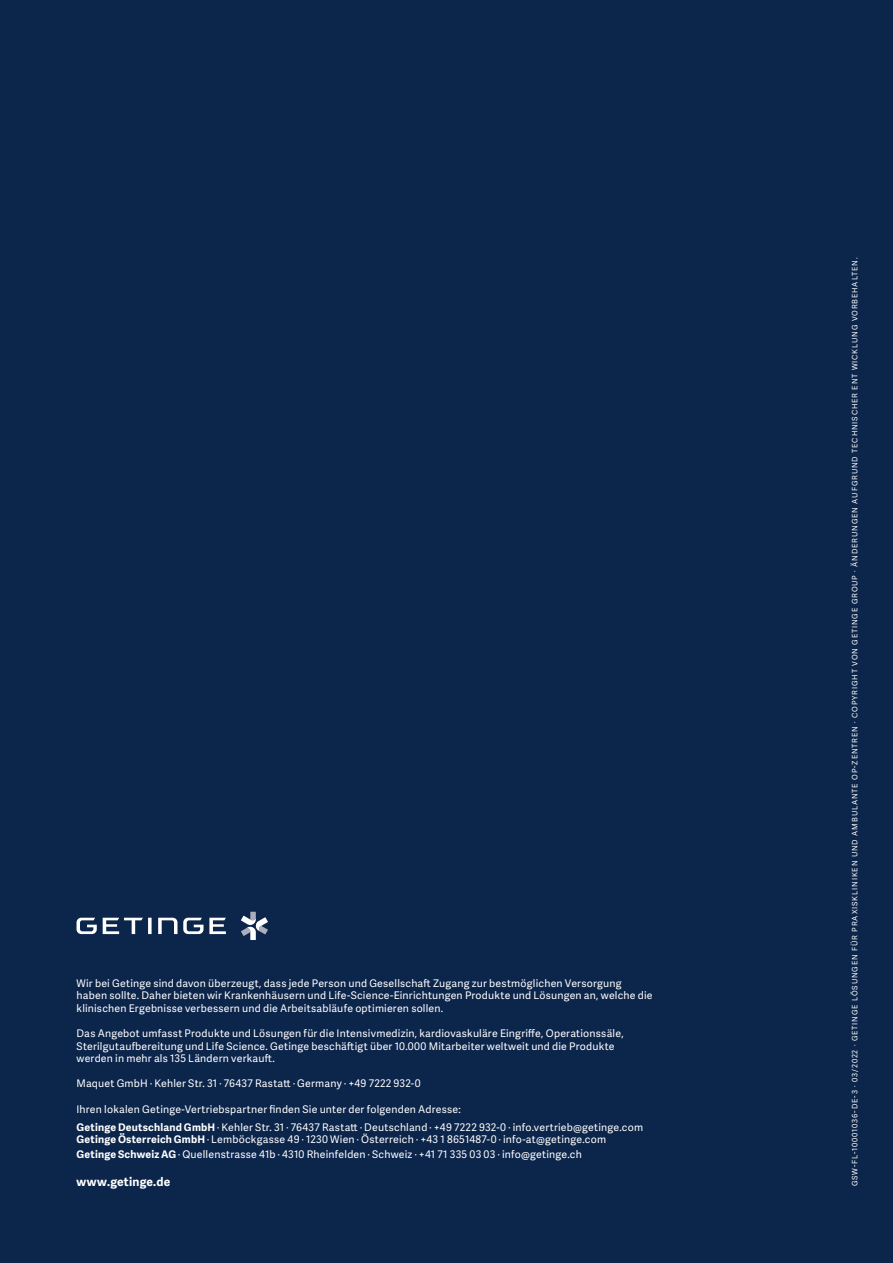
<style>
.page{position:relative;width:893px;height:1263px;background:#0c254b}
.page>*{position:absolute;margin:0;border:0;box-sizing:border-box;transform-origin:0 0}
.Legal_Adelle_Sans_Re{font:700 12px "Adelle Sans";letter-spacing:.015em;color:#fff}
.Legal_Adelle_Sans_Re-2{font:10.5px/12.6px "Adelle Sans";letter-spacing:.02em;color:#fff}
.A4_USL_Sub-heading_B{font:7.5px "Adelle Sans";letter-spacing:.12em;color:#fff}
.s1{font-weight:700}
</style>
<div class="page">
<svg style="left:241px;top:912px;width:27px;height:28px"></svg>
<svg style="left:103px;top:918px;width:49px;height:16px"></svg>
<svg style="left:77px;top:918px;width:20px;height:16px"></svg>
<svg style="left:183px;top:918px;width:43px;height:16px"></svg>
<svg style="left:158px;top:918px;width:19px;height:16px"></svg>
<p class="Legal_Adelle_Sans_Re-2" style="left:77px;top:976px;width:578px">Wir bei Getinge sind davon überzeugt, dass jede Person und Gesellschaft Zugang zur bestmöglichen Versorgung haben sollte. Daher bieten wir Krankenhäusern und Life-Science-Einrichtungen Produkte und Lösungen an, welche die klinischen Ergebnisse verbessern und die Arbeitsabläufe optimieren sollen.</p>
<p class="Legal_Adelle_Sans_Re-2" style="left:77px;top:1027px;width:549px">Das Angebot umfasst Produkte und Lösungen für die Intensivmedizin, kardiovaskuläre Eingriffe, Operationssäle,<br>Sterilgutaufbereitung und Life Science. Getinge beschäftigt über 10.000 Mitarbeiter weltweit und die Produkte werden in mehr als 135 Ländern verkauft.</p>
<p class="Legal_Adelle_Sans_Re-2" style="left:77px;top:1077px;width:346px">Maquet GmbH · Kehler Str. 31 · 76437 Rastatt · Germany · +49 7222 932-0</p>
<p class="Legal_Adelle_Sans_Re-2" style="left:77px;top:1102px;width:386px">Ihren lokalen Getinge-Vertriebspartner finden Sie unter der folgenden Adresse:</p>
<p class="Legal_Adelle_Sans_Re-2" style="left:77px;top:1120px;width:568px"><span class="s1">Getinge Deutschland GmbH</span> · Kehler Str. 31 · 76437 Rastatt · Deutschland · +49 7222 932-0 · info.vertrieb@getinge.com</p>
<p class="Legal_Adelle_Sans_Re-2" style="left:77px;top:1133px;width:531px"><span class="s1">Getinge Österreich GmbH</span> · Lemböckgasse 49 · 1230 Wien · Österreich · +43 1 8651487-0 · info-at@getinge.com</p>
<p class="Legal_Adelle_Sans_Re-2" style="left:77px;top:1147px;width:507px"><span class="s1">Getinge Schweiz AG</span> · Quellenstrasse 41b · 4310 Rheinfelden · Schweiz · +41 71 335 03 03 · info@getinge.ch</p>
<p class="Legal_Adelle_Sans_Re" style="left:77px;top:1173px;width:95px">www.getinge.de</p>
<p class="A4_USL_Sub-heading_B" style="left:849px;top:1186px;width:930px;rotate:-90deg">GSW-FL-10001036-DE-3 · 03/2022 · GETINGE LÖSUNGEN FÜR PRAXISKLINIKEN UND AMBULANTE OP-ZENTREN · COPYRIGHT VON GETINGE GROUP · ÄNDERUNGEN AUFGRUND TECHNISCHER ENT WICKLUNG VORBEHALTEN.</p>
</div>
